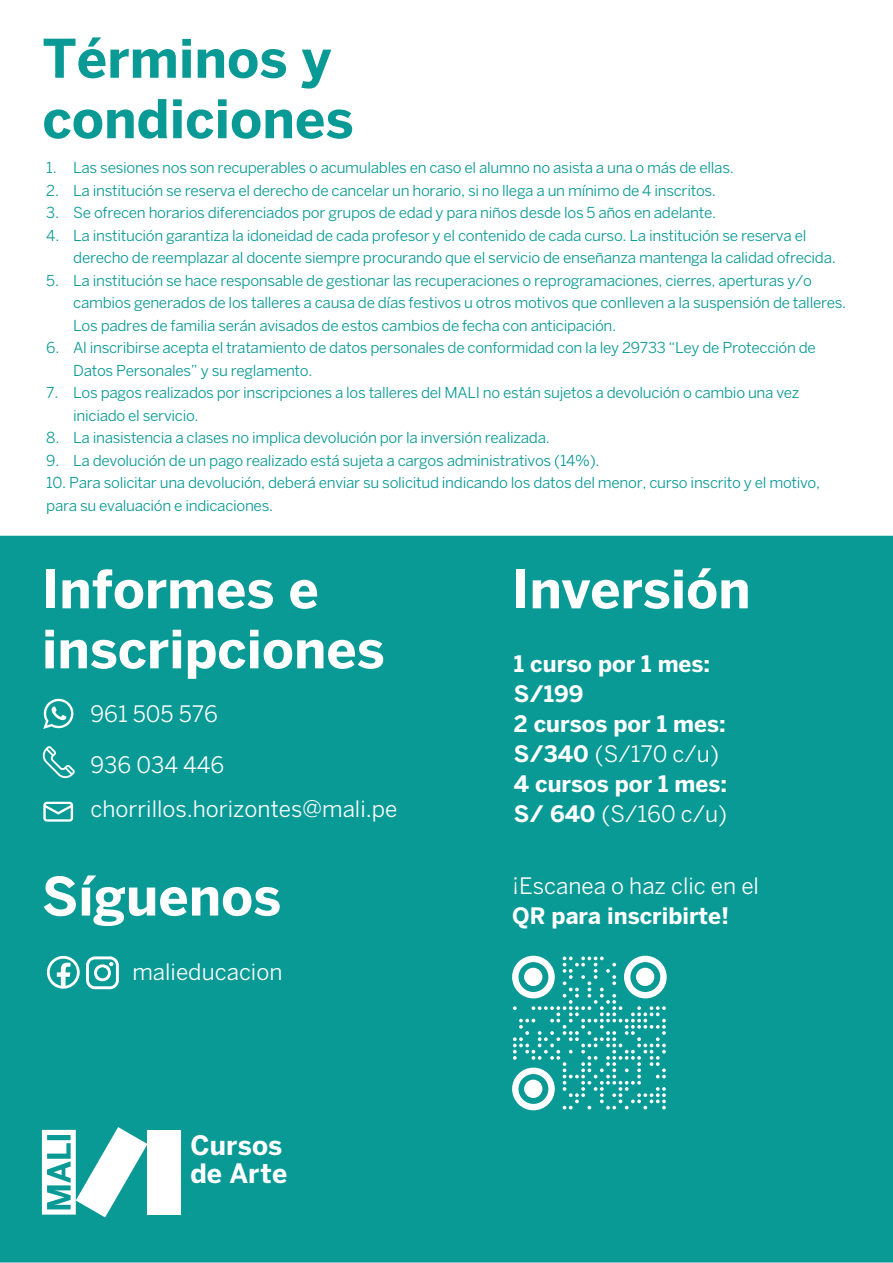
<style>
.page{position:relative;width:893px;height:1263px;background:#fff}
.page>*{position:absolute;margin:0;border:0;box-sizing:border-box;transform-origin:0 0}
.t1{font:700 52.8px/60.4px "Benton Sans FB";color:#0a9a96}
.t2{font:700 52.5px/60px "Benton Sans FB";color:#fff}
.t3{font:700 26.55px/28.2px "Benton Sans FB";color:#fff}
.t4{font:700 22.5px/30px "Benton Sans FB";color:#fff}
.t5{font:22.5px/44.4px "Benton Sans FB";color:#fff}
.t6{font:15px/22.5px "Benton Sans FB";letter-spacing:-.02em;color:#0a9a96}
.s1{font-weight:400}
</style>
<div class="page">
<div style="left:0;top:536px;width:893px;height:726px;background:#0a9a96"></div>
<svg style="left:86px;top:956px;width:33px;height:33px"></svg>
<svg style="left:46px;top:956px;width:34px;height:33px"></svg>
<svg style="left:43px;top:699px;width:30px;height:30px"></svg>
<svg style="left:42px;top:746px;width:33px;height:33px"></svg>
<svg style="left:43px;top:802px;width:30px;height:20px"></svg>
<svg style="left:512px;top:956px;width:155px;height:154px"></svg>
<div style="left:524px;top:968px;width:18px;height:18px;background:#fff;border-radius:50%"></div>
<div style="left:636px;top:968px;width:18px;height:18px;background:#fff;border-radius:50%"></div>
<div style="left:524px;top:1080px;width:18px;height:18px;background:#fff;border-radius:50%"></div>
<div style="left:147px;top:1130px;width:34px;height:84px;background:#fff"></div>
<svg style="left:42px;top:1127px;width:105px;height:90px"></svg>
<h1 class="t1" style="left:42px;top:28px;width:313px">Términos y condiciones</h1>
<p class="t6" style="left:46px;top:157px;width:689px">1. Las sesiones nos son recuperables o acumulables en caso el alumno no asista a una o más de ellas.</p>
<p class="t6" style="left:46px;top:179px;width:671px">2. La institución se reserva el derecho de cancelar un horario, si no llega a un mínimo de 4 inscritos.</p>
<p class="t6" style="left:46px;top:202px;width:671px">3. Se ofrecen horarios diferenciados por grupos de edad y para niños desde los 5 años en adelante.</p>
<p class="t6" style="left:73px;top:224px;width:764px;text-indent:-27px">4. La institución garantiza la idoneidad de cada profesor y el contenido de cada curso. La institución se reserva el derecho de reemplazar al docente siempre procurando que el servicio de enseñanza mantenga la calidad ofrecida.</p>
<p class="t6" style="left:73px;top:269px;width:775px;text-indent:-27px">5. La institución se hace responsable de gestionar las recuperaciones o reprogramaciones, cierres, aperturas y/o cambios generados de los talleres a causa de días festivos u otros motivos que conlleven a la suspensión de talleres.<br>Los padres de familia serán avisados de estos cambios de fecha con anticipación.</p>
<p class="t6" style="left:73px;top:337px;width:744px;text-indent:-27px">6. Al inscribirse acepta el tratamiento de datos personales de conformidad con la ley 29733 “Ley de Protección de<br>Datos Personales” y su reglamento.</p>
<p class="t6" style="left:73px;top:382px;width:728px;text-indent:-27px">7. Los pagos realizados por inscripciones a los talleres del MALI no están sujetos a devolución o cambio una vez iniciado el servicio.</p>
<p class="t6" style="left:46px;top:427px;width:505px">8. La inasistencia a clases no implica devolución por la inversión realizada.</p>
<p class="t6" style="left:46px;top:449px;width:555px">9. La devolución de un pago realizado está sujeta a cargos administrativos (14%).</p>
<p class="t6" style="left:46px;top:472px;width:775px">10. Para solicitar una devolución, deberá enviar su solicitud indicando los datos del menor, curso inscrito y el motivo, para su evaluación e indicaciones.</p>
<h2 class="t2" style="left:42px;top:558px;width:344px">Informes e inscripciones</h2>
<h3 class="t5" style="left:91px;top:691px;width:129px">961 505 576</h3>
<h3 class="t5" style="left:91px;top:742px;width:308px">936 034 446 chorrillos.horizontes@mali.pe</h3>
<h2 class="t2" style="left:42px;top:866px;width:241px">Síguenos</h2>
<h3 class="t5" style="left:132px;top:949px;width:152px">malieducacion</h3>
<h3 class="t3" style="left:191px;top:1131px;width:98px">Cursos de Arte</h3>
<h2 class="t2" style="left:512px;top:558px;width:240px">Inversión</h2>
<h3 class="t4" style="left:514px;top:648px;width:215px">1 curso por 1 mes:<br>S/199<br>2 cursos por 1 mes:<br>S/340 <span class="s1">(S/170 c/u)<br></span>4 cursos por 1 mes:<br>S/ 640 <span class="s1">(S/160 c/u)</span></h3>
<h3 class="t5" style="left:512px;top:863px;width:248px">¡Escanea o haz clic en el</h3>
<h3 class="t4" style="left:512px;top:901px;width:218px">QR para inscribirte!</h3>
</div>
